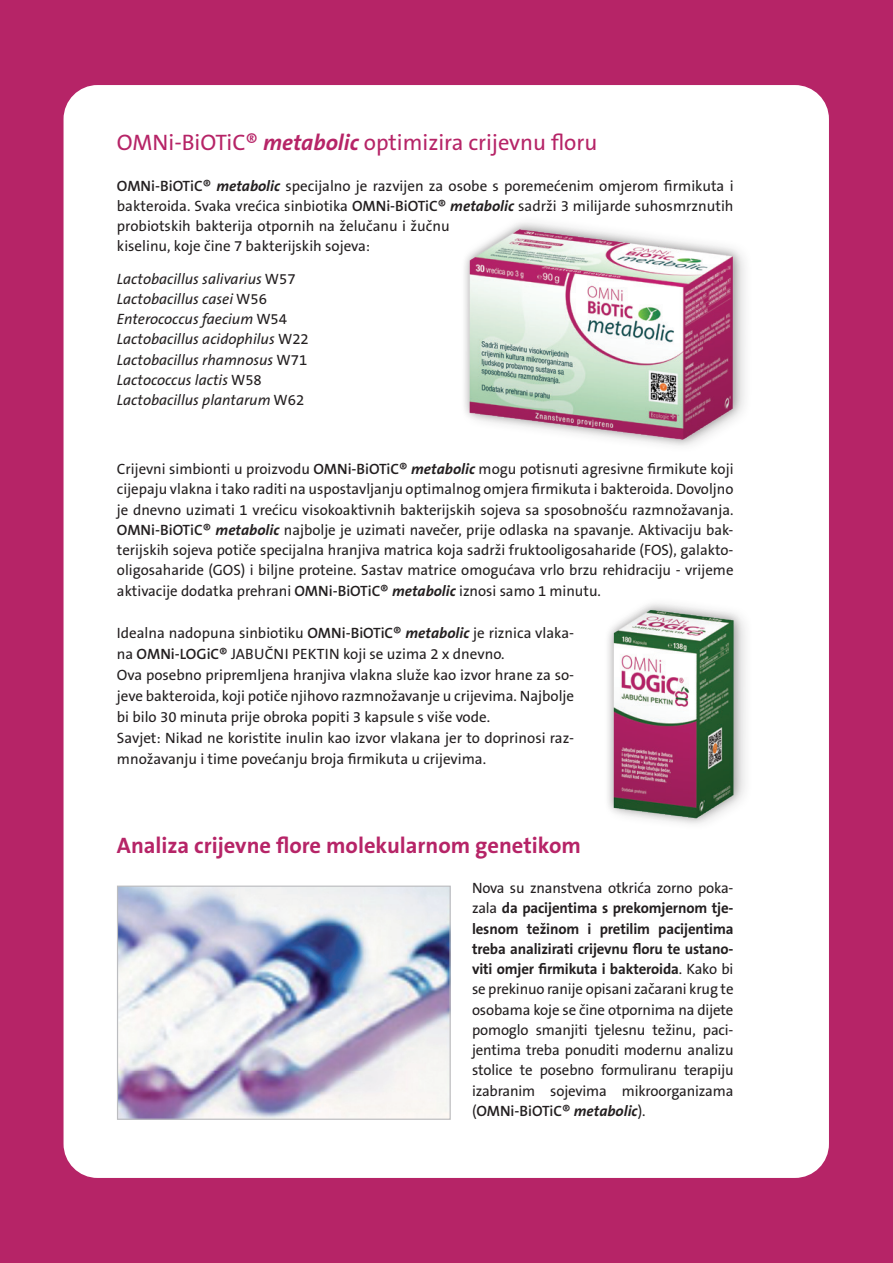
<style>
.page{position:relative;width:893px;height:1263px;background:#b62467}
.page>*{position:absolute;margin:0;border:0;box-sizing:border-box;transform-origin:0 0}
.Naslovi{font:22.5px "The Sans B W5 Plain";color:#b62467}
.Naslovi-2{font:700 22.5px "The Sans B W7";color:#b62467}
.Paragraph_Style_1{font:15px/20.2px "The Sans B W5 Plain";color:#231f20}
.Naslovi-3{font:15px/20.2px "The Sans B W5 Plain";letter-spacing:-.01em;color:#231f20;text-align:justify}
.Paragraph_Style_1-2{font:italic 15px "The Sans B W5 Plain";color:#231f20}
.s1{font-family:"The Sans B W7";font-weight:700;font-style:italic}
.s2{font-family:"The Sans B6";font-weight:600}
.s3{font-style:normal}
.s4{font-family:"The Sans B W7";font-weight:700}
</style>
<div class="page">
<div style="left:64px;top:85px;width:765px;height:1093px;background:#fff;border-radius:34px"></div>
<img style="left:119px;top:887px;width:330px;height:231px">
<div style="left:117px;top:885px;width:334px;height:235px;border:1px solid #bcbdc0"></div>
<img style="left:608px;top:603px;width:138px;height:221px">
<img style="left:464px;top:222px;width:281px;height:224px">
<p class="Naslovi" style="left:117px;top:128px;width:482px">OMNi-BiOTiC® <span class="s1">metabolic</span> optimizira crijevnu floru</p>
<p class="Paragraph_Style_1" style="left:117px;top:175px;width:618px"><span class="s2">OMNi-BiOTiC®</span> <span class="s1">metabolic</span> specijalno je razvijen za osobe s poremećenim omjerom firmikuta i bakteroida. Svaka vrećica sinbiotika <span class="s2">OMNi-BiOTiC®</span> <span class="s1">metabolic</span> sadrži 3 milijarde suhosmrznutih probiotskih bakterija otpornih na želučanu i žučnu<br>kiselinu, koje čine 7 bakterijskih sojeva:</p>
<p class="Paragraph_Style_1-2" style="left:117px;top:269px;width:180px">Lactobacillus salivarius <span class="s3">W57</span></p>
<p class="Paragraph_Style_1-2" style="left:117px;top:290px;width:152px">Lactobacillus casei <span class="s3">W56</span></p>
<p class="Paragraph_Style_1-2" style="left:117px;top:310px;width:172px">Enterococcus faecium <span class="s3">W54</span></p>
<p class="Paragraph_Style_1-2" style="left:117px;top:330px;width:193px">Lactobacillus acidophilus <span class="s3">W22</span></p>
<p class="Paragraph_Style_1-2" style="left:117px;top:350px;width:192px">Lactobacillus rhamnosus <span class="s3">W71</span></p>
<p class="Paragraph_Style_1-2" style="left:117px;top:371px;width:146px">Lactococcus lactis <span class="s3">W58</span></p>
<p class="Paragraph_Style_1-2" style="left:117px;top:391px;width:189px">Lactobacillus plantarum <span class="s3">W62</span></p>
<p class="Paragraph_Style_1" style="left:117px;top:459px;width:618px;text-align:justify">Crijevni simbionti u proizvodu <span class="s2">OMNi-BiOTiC®</span> <span class="s1">metabolic</span> mogu potisnuti agresivne firmikute koji cijepaju vlakna i tako raditi na uspostavljanju optimalnog omjera firmikuta i bakteroida. Dovoljno je dnevno uzimati 1 vrećicu visokoaktivnih bakterijskih sojeva sa sposobnošću razmnožavanja.<br><span class="s2">OMNi-BiOTiC®</span> <span class="s1">metabolic</span> najbolje je uzimati navečer, prije odlaska na spavanje. Aktivaciju bak&shy;terijskih sojeva potiče specijalna hranjiva matrica koja sadrži fruktooligosaharide (FOS), galakto&shy;oligosaharide (GOS) i biljne proteine. Sastav matrice omogućava vrlo brzu rehidraciju - vrijeme aktivacije dodatka prehrani <span class="s2">OMNi-BiOTiC®</span> <span class="s1">metabolic</span> iznosi samo 1 minutu.</p>
<p class="Paragraph_Style_1" style="left:117px;top:622px;width:459px;line-height:21px">Idealna nadopuna sinbiotiku <span class="s2">OMNi-BiOTiC®</span> <span class="s1">metabolic</span> je riznica vlaka&shy;na <span class="s2">OMNi-LOGiC®</span> JABUČNI PEKTIN koji se uzima 2 x dnevno.</p>
<p class="Paragraph_Style_1" style="left:117px;top:664px;width:459px;line-height:21px;text-align:justify">Ova posebno pripremljena hranjiva vlakna služe kao izvor hrane za so&shy;jeve bakteroida, koji potiče njihovo razmnožavanje u crijevima. Najbolje bi bilo 30 minuta prije obroka popiti 3 kapsule s više vode.</p>
<p class="Paragraph_Style_1" style="left:117px;top:727px;width:459px;line-height:21px">Savjet: Nikad ne koristite inulin kao izvor vlakana jer to doprinosi raz&shy;množavanju i time povećanju broja firmikuta u crijevima.</p>
<p class="Naslovi-2" style="left:117px;top:830px;width:466px">Analiza crijevne flore molekularnom genetikom</p>
<p class="Naslovi-3" style="left:472px;top:878px;width:263px">Nova su znanstvena otkrića zorno poka&shy;zala <span class="s4">da pacijentima s prekomjernom tje&shy;lesnom težinom i pretilim pacijentima treba analizirati crijevnu floru te ustano&shy;viti omjer firmikuta i bakteroida</span>. Kako bi se prekinuo ranije opisani začarani krug te osobama koje se čine otpornima na dijete pomoglo smanjiti tjelesnu težinu, paci&shy;jentima treba ponuditi modernu analizu stolice te posebno formuliranu terapiju izabranim sojevima mikroorganizama (<span class="s2">OMNi-BiOTiC®</span> <span class="s1">metabolic</span>).</p>
</div>
